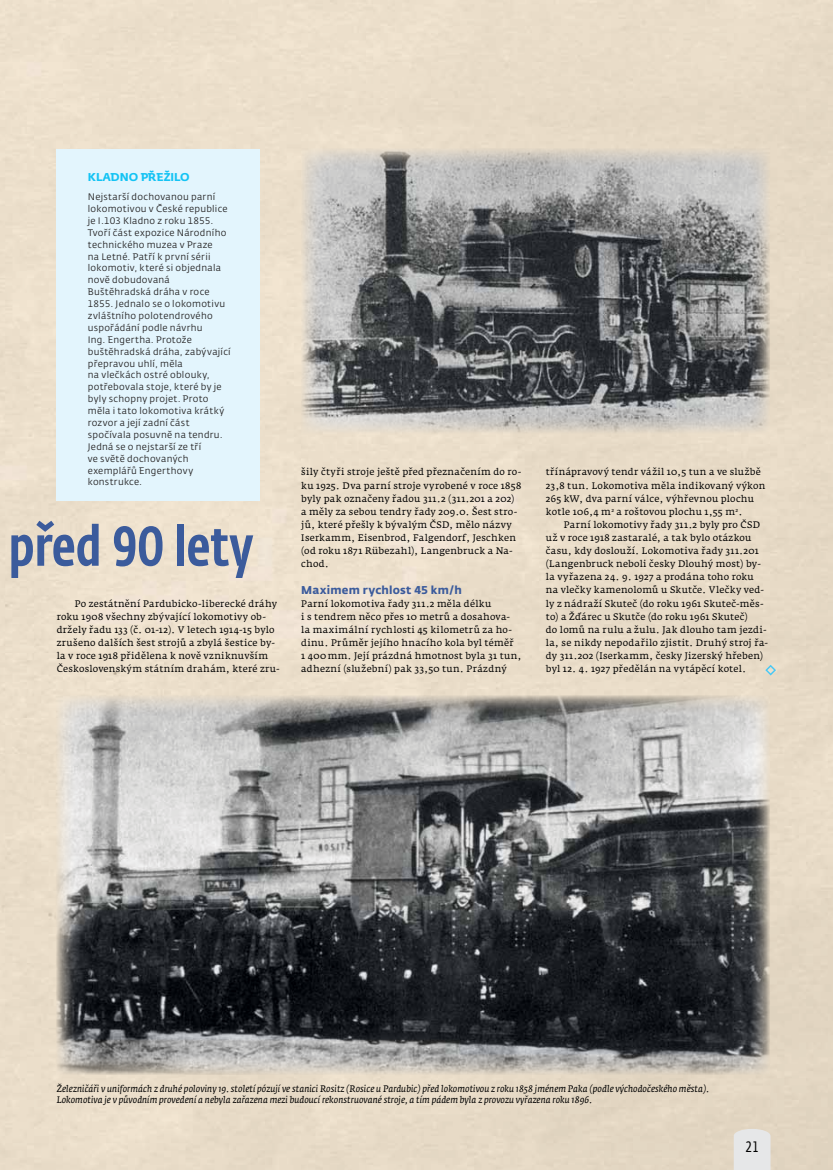
<style>
.page{position:relative;width:833px;height:1170px;background:#fff}
.page>*{position:absolute;margin:0;border:0;box-sizing:border-box;transform-origin:0 0}
.t1{font:500 55.62px "CD Fedra Cond Pro";color:#3b5b9c}
.t2{font:15px "CD Fedra Cond Pro";color:#000}
.t3{font:700 11.25px "CD Fedra";letter-spacing:.015em;color:#3b5b9c}
.t4{font:700 11.25px "CD Fedra";color:#14c3f4}
.t5{font:9.38px/13.1px "Fedra Serif A Pro";letter-spacing:.025em;color:#000}
.t6{font:9.38px/11.9px "CD Fedra";letter-spacing:.03em;color:#292829}
.t7{font:italic 9.38px/11.2px "Fedra Serif A Pro";letter-spacing:.005em;color:#000}
</style>
<div class="page">
<svg style="left:733px;top:1128px;width:37px;height:41px;background:#e5e5e5"></svg>
<svg style="left:765px;top:664px;width:11px;height:11px"></svg>
<img style="left:301px;top:149px;width:468px;height:284px">
<div style="left:57px;top:149px;width:203px;height:351px;background:#e3f5fd"></div>
<img style="left:57px;top:695px;width:712px;height:379px">
<p class="t4" style="left:88px;top:170px;width:103px">Kladno přežilo</p>
<p class="t6" style="left:88px;top:191px;width:144px">Nejstarší dochovanou parní lokomotivou v České republice je I.103 Kladno z roku 1855.<br>Tvoří část expozice Národního technického muzea v Praze<br>na Letné. Patří k první sérii lokomotiv, které si objednala nově dobudovaná<br>Buštěhradská dráha v roce<br>1855. Jednalo se o lokomotivu zvláštního polotendrového uspořádání podle návrhu<br>Ing. Engertha. Protože buštěhradská dráha, zabývající přepravou uhlí, měla<br>na vlečkách ostré oblouky, potřebovala stoje, které by je byly schopny projet. Proto měla i tato lokomotiva krátký rozvor a její zadní část spočívala posuvně na tendru.<br>Jedná se o nejstarší ze tří<br>ve světě dochovaných exemplářů Engerthovy konstrukce.</p>
<h1 class="t1" style="left:9px;top:513px;width:246px">před 90 lety</h1>
<p class="t5" style="left:57px;top:596px;width:225px;text-indent:18px">Po zestátnění Pardubicko-liberecké dráhy roku 1908 všechny zbývající lokomotivy ob&shy;držely řadu 133 (č. 01-12). V letech 1914-15 bylo zrušeno dalších šest strojů a zbylá šestice by&shy;la v roce 1918 přidělena k nově vzniknuvším Československým státním drahám, které zru-</p>
<p class="t5" style="left:301px;top:465px;width:221px">šily čtyři stroje ještě před přeznačením do ro&shy;ku 1925. Dva parní stroje vyrobené v roce 1858 byly pak označeny řadou 311.2 (311.201 a 202) a měly za sebou tendry řady 209.0. Šest stro&shy;jů, které přešly k bývalým ČSD, mělo názvy Iserkamm, Eisenbrod, Falgendorf, Jeschken (od roku 1871 Rübezahl), Langenbruck a Na&shy;chod.</p>
<p class="t3" style="left:301px;top:582px;width:162px">Maximem rychlost 45 km/h</p>
<p class="t5" style="left:301px;top:596px;width:222px">Parní lokomotiva řady 311.2 měla délku<br>i s tendrem něco přes 10 metrů a dosahova-<br>la maximální rychlosti 45 kilometrů za ho&shy;dinu. Průměr jejího hnacího kola byl téměř<br>1 400mm. Její prázdná hmotnost byla 31 tun, adhezní (služební) pak 33,50 tun. Prázdný</p>
<p class="t5" style="left:546px;top:465px;width:221px">třínápravový tendr vážil 10,5 tun a ve službě 23,8 tun. Lokomotiva měla indikovaný výkon 265 kW, dva parní válce, výhřevnou plochu kotle 106,4 m<sup>2</sup> a roštovou plochu 1,55 m<sup>2</sup>.</p>
<p class="t5" style="left:546px;top:518px;width:224px;text-indent:18px">Parní lokomotivy řady 311.2 byly pro ČSD už v roce 1918 zastaralé, a tak bylo otázkou času, kdy doslouží. Lokomotiva řady 311.201 (Langenbruck neboli česky Dlouhý most) by&shy;la vyřazena 24. 9. 1927 a prodána toho roku na vlečky kamenolomů u Skutče. Vlečky ved&shy;ly z nádraží Skuteč (do roku 1961 Skuteč-měs&shy;to) a Žďárec u Skutče (do roku 1961 Skuteč)<br>do lomů na rulu a žulu. Jak dlouho tam jezdi&shy;la, se nikdy nepodařilo zjistit. Druhý stroj řa&shy;dy 311.202 (Iserkamm, česky Jizerský hřeben) byl 12. 4. 1927 předělán na vytápěcí kotel.</p>
<p class="t7" style="left:57px;top:1083px;width:654px">Železničáři v uniformách z druhé poloviny 19. století pózují ve stanici Rositz (Rosice u Pardubic) před lokomotivou z roku 1858 jménem Paka (podle východočeského města).<br>Lokomotiva je v původním provedení a nebyla zařazena mezi budoucí rekonstruované stroje, a tím pádem byla z provozu vyřazena roku 1896.</p>
<h2 class="t2" style="left:745px;top:1138px;width:16px">21</h2>
</div>
